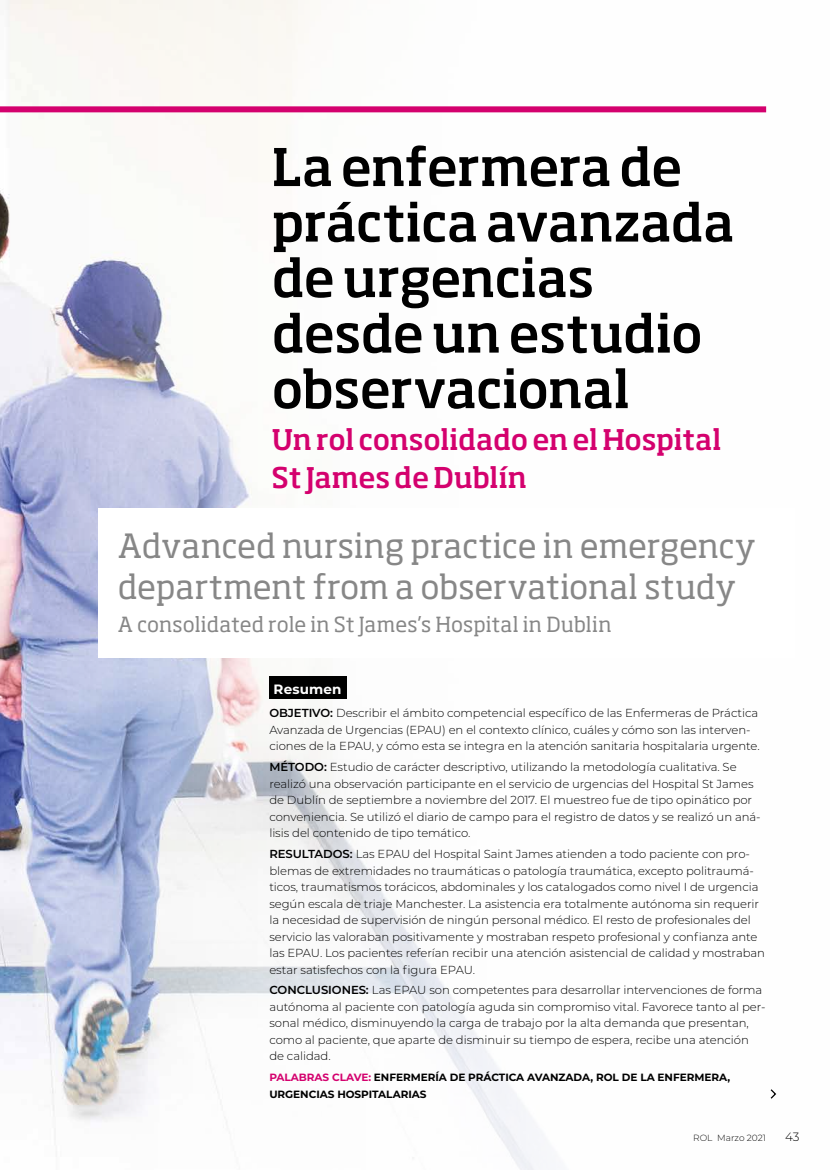
<style>
.page{position:relative;width:830px;height:1170px;background:#fff}
.page>*{position:absolute;margin:0;border:0;box-sizing:border-box;transform-origin:0 0}
.t1{font:500 51.3px/55.5px "Soho Std";letter-spacing:-.015em;color:#000}
.t2{font:33px/41.2px "Soho Std";letter-spacing:-.005em;color:#878787}
.t3{font:500 28.2px/38.2px "Soho Std";letter-spacing:-.01em;color:#d4016e}
.t4{font:20.7px "Soho Std";color:#878787}
.t5{font:700 13.5px "Montserrat";letter-spacing:.01em;color:#fff}
.t6{font:300 12px "Montserrat";color:#000}
.t7{font:300 11.7px/16.5px "Montserrat";letter-spacing:-.005em;color:#000}
.t8{font:700 10.5px/16.5px "Montserrat";letter-spacing:-.005em;color:#000}
.t9{font:300 9px "Montserrat";color:#000}
.s1{font-weight:600}
.s2{color:#d4016e}
</style>
<div class="page">
<img style="left:0;top:0;width:767px;height:1169px">
<div style="left:0;top:106px;width:765px;height:6px;background:#d4016e"></div>
<div style="left:98px;top:507px;width:696px;height:150px;background:#fff"></div>
<svg style="left:770px;top:1089px;width:6px;height:10px"></svg>
<div style="left:269px;top:676px;width:78px;height:22px;background:#000"></div>
<h1 class="t1" style="left:271px;top:138px;width:464px">La enfermera de práctica avanzada de urgencias desde un estudio observacional</h1>
<h3 class="t3" style="left:271px;top:419px;width:451px">Un rol consolidado en el Hospital<br>St James de Dublín</h3>
<h2 class="t2" style="left:118px;top:525px;width:639px">Advanced nursing practice in emergency department from a observational study</h2>
<h3 class="t4" style="left:118px;top:611px;width:495px">A consolidated role in St James’s Hospital in Dublin</h3>
<p class="t5" style="left:273px;top:679px;width:69px">Resumen</p>
<p class="t7" style="left:269px;top:704px;width:491px"><span class="s1">OBJETIVO:</span> Describir el ámbito competencial específico de las Enfermeras de Práctica<br>Avanzada de Urgencias (EPAU) en el contexto clínico, cuáles y cómo son las interven&shy;ciones de la EPAU, y cómo esta se integra en la atención sanitaria hospitalaria urgente.</p>
<p class="t7" style="left:269px;top:758px;width:492px"><span class="s1">MÉTODO:</span> Estudio de carácter descriptivo, utilizando la metodología cualitativa. Se realizó una observación participante en el servicio de urgencias del Hospital St James de Dublín de septiembre a noviembre del 2017. El muestreo fue de tipo opinático por conveniencia. Se utilizó el diario de campo para el registro de datos y se realizó un aná&shy;lisis del contenido de tipo temático.</p>
<p class="t7" style="left:269px;top:845px;width:497px"><span class="s1">RESULTADOS:</span> Las EPAU del Hospital Saint James atienden a todo paciente con pro&shy;blemas de extremidades no traumáticas o patología traumática, excepto politraumá&shy;ticos, traumatismos torácicos, abdominales y los catalogados como nivel I de urgencia según escala de triaje Manchester. La asistencia era totalmente autónoma sin requerir la necesidad de supervisión de ningún personal médico. El resto de profesionales del servicio las valoraban positivamente y mostraban respeto profesional y confianza ante las EPAU. Los pacientes referían recibir una atención asistencial de calidad y mostraban estar satisfechos con la figura EPAU.</p>
<p class="t7" style="left:269px;top:981px;width:497px"><span class="s1">CONCLUSIONES:</span> Las EPAU son competentes para desarrollar intervenciones de forma autónoma al paciente con patología aguda sin compromiso vital. Favorece tanto al per&shy;sonal médico, disminuyendo la carga de trabajo por la alta demanda que presentan, como al paciente, que aparte de disminuir su tiempo de espera, recibe una atención de calidad.</p>
<p class="t8" style="left:269px;top:1068px;width:462px"><span class="s2">PALABRAS CLAVE:</span> ENFERMERÍA DE PRÁCTICA AVANZADA, ROL DE LA ENFERMERA,<br>URGENCIAS HOSPITALARIAS</p>
<p class="t9" style="left:693px;top:1131px;width:74px">ROL Marzo 2021</p>
<p class="t6" style="left:784px;top:1128px;width:16px">43</p>
</div>
